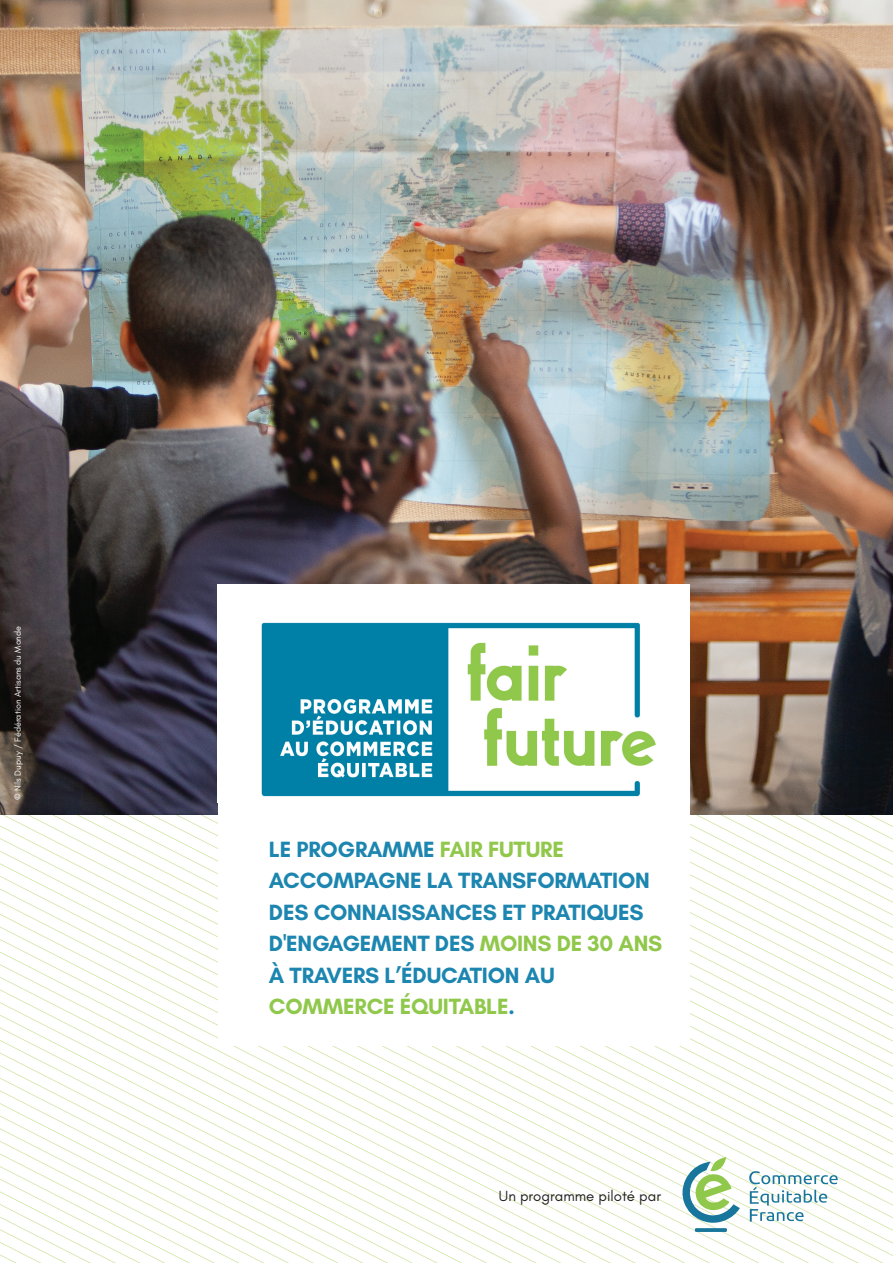
<style>
.page{position:relative;width:893px;height:1263px;background:#fff}
.page>*{position:absolute;margin:0;border:0;box-sizing:border-box;transform-origin:0 0}
.t1{font:700 22.5px/31.5px "Glacial Indifference";letter-spacing:-.01em;color:#1c86b0}
.t2{font:15px "Glacial Indifference";color:#231f20}
.t3{font:9px "Glacial Indifference";color:#fff}
.s1{color:#91c84b}
.s2{color:#90c84c}
</style>
<div class="page">
<svg style="left:0;top:814px;width:893px;height:449px"></svg>
<img style="left:0;top:0;width:893px;height:814px">
<div style="left:218px;top:585px;width:472px;height:218px;background:#fff"></div>
<img style="left:261px;top:622px;width:395px;height:175px">
<div style="left:219px;top:800px;width:471px;height:246px;background:#fff"></div>
<svg style="left:749px;top:1171px;width:89px;height:50px"></svg>
<svg style="left:681px;top:1157px;width:59px;height:75px"></svg>
<p class="t3" style="left:13px;top:800px;width:176px;rotate:-90deg">© Nils Dupuy / Fédération Artisans du Monde</p>
<p class="t1" style="left:269px;top:833px;width:395px">LE PROGRAMME <span class="s1">FAIR FUTURE<br></span>ACCOMPAGNE LA TRANSFORMATION<br>DES CONNAISSANCES ET PRATIQUES<br>D'ENGAGEMENT DES <span class="s1">MOINS DE 30 ANS<br></span>À TRAVERS L’ÉDUCATION AU<br><span class="s2">COMMERCE ÉQUITABLE</span>.</p>
<p class="t2" style="left:499px;top:1187px;width:164px">Un programme piloté par</p>
</div>
